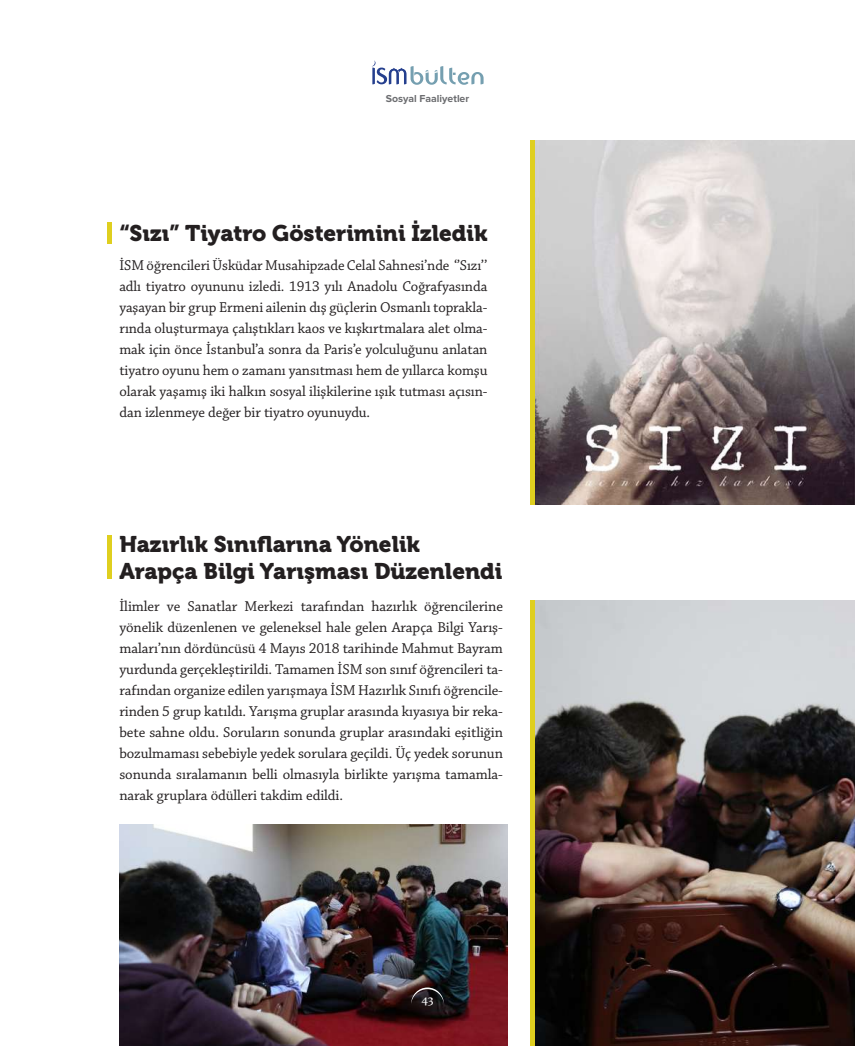
<style>
.page{position:relative;width:855px;height:1046px;background:#fff}
.page>*{position:absolute;margin:0;border:0;box-sizing:border-box;transform-origin:0 0}
.t1{font:22.5px/27px "Museo 900";color:#231f20}
.t2{font:15px/21px "Chaparral Pro";letter-spacing:-.005em;color:#231f20;text-align:justify}
.t3{font:12.3px "Constantia";color:#fff}
.t4{font:700 10.5px "Proxima Nova";color:#6c6d70}
</style>
<div class="page">
<img style="left:535px;top:140px;width:320px;height:364px">
<div style="left:530px;top:140px;width:5px;height:364px;background:#dfcf1f"></div>
<div style="left:107px;top:222px;width:5px;height:22px;background:#dfcf1f"></div>
<div style="left:107px;top:535px;width:5px;height:44px;background:#dfcf1f"></div>
<img style="left:119px;top:824px;width:388px;height:222px">
<img style="left:535px;top:600px;width:320px;height:446px">
<div style="left:530px;top:600px;width:5px;height:446px;background:#dfcf1f"></div>
<svg style="left:372px;top:60px;width:111px;height:25px"></svg>
<svg style="left:411px;top:988px;width:33px;height:16px"></svg>
<p class="t4" style="left:386px;top:92px;width:85px">Sosyal Faaliyetler</p>
<h1 class="t1" style="left:119px;top:220px;width:369px">“Sızı” Tiyatro Gösterimini İzledik</h1>
<p class="t2" style="left:119px;top:255px;width:370px">İSM öğrencileri Üsküdar Musahipzade Celal Sahnesi’nde ‘’Sızı’’ adlı tiyatro oyununu izledi. 1913 yılı Anadolu Coğrafyasında yaş ayan bir grup Ermeni ailenin dış güçlerin Osmanlı toprakla&shy;rında oluş turmaya çalış tıkları kaos ve kışkırtmalara alet olma&shy;mak için önce İstanbul’a sonra da Paris’e yolculuğunu anlatan tiyatro oyunu hem o zamanı yansıtması hem de yıllarca komşu olarak yaş amış iki halkın sosyal ilişkilerine ışık tutması açısın&shy;dan izlenmeye değer bir tiyatro oyunuydu.</p>
<h1 class="t1" style="left:119px;top:531px;width:384px">Hazırlık Sınıflarına Yönelik<br>Arapça Bilgi Yarışması Düzenlendi</h1>
<p class="t2" style="left:119px;top:597px;width:385px">İlimler ve Sanatlar Merkezi tarafından hazırlık öğrencilerine yönelik düzenlenen ve geleneksel hale gelen Arapça Bilgi Yarış - maları’nın dördüncüsü 4 Mayıs 2018 tarihinde Mahmut Bayram yurdunda gerçekleştirildi. Tamamen İSM son sınıf öğrencileri ta&shy;rafından organize edilen yarışmaya İSM Hazırlık Sınıfı öğrencile&shy;rinden 5 grup katıldı. Yarışma gruplar arasında kıyasıya bir reka&shy;bete sahne oldu. Soruların sonunda gruplar arasındaki eşitliğin bozulmaması sebebiyle yedek sorulara geçildi. Üç yedek sorunun sonunda sıralamanın belli olmasıyla birlikte yarışma tamamla&shy;narak gruplara ödülleri takdim edildi.</p>
<p class="t3" style="left:421px;top:991px;width:14px">43</p>
</div>
